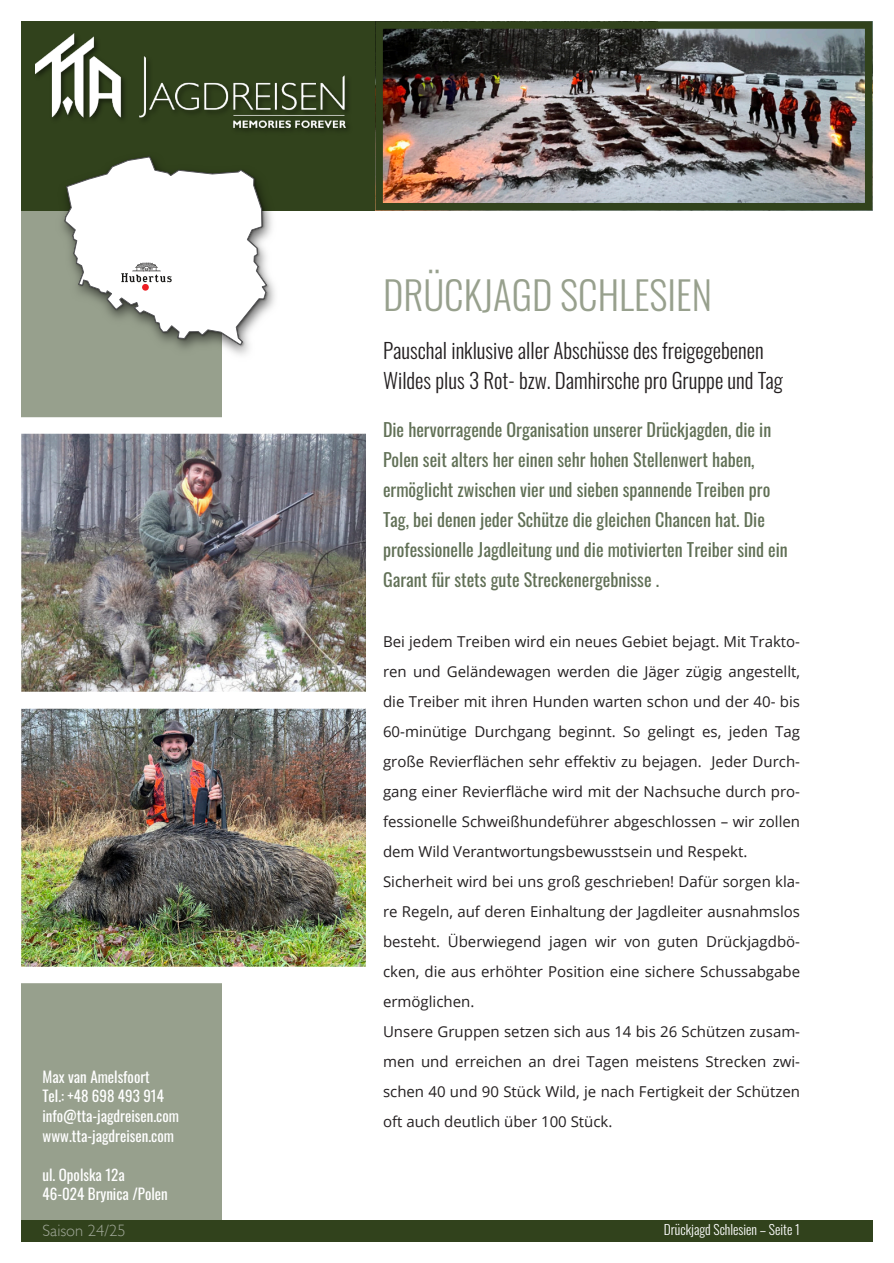
<style>
.page{position:relative;width:894px;height:1263px;background:#fff}
.page>*{position:absolute;margin:0;border:0;box-sizing:border-box;transform-origin:0 0}
.t1{font:300 39px "Oswald";color:rgb(49 66 28/.5)}
.t2{font:300 21px "Oswald";color:#231f20}
.t3{font:18px "Oswald";color:#617056}
.t4{font:300 16.5px "Gill Sans";color:rgb(235 235 235/.6)}
.t5{font:15px "Open Sans";color:#231f20}
.t6{font:15px "Oswald";color:#fff}
.t7{font:300 13.5px "Oswald";color:#fff}
</style>
<div class="page">
<div style="left:21px;top:21px;width:851px;height:189px;background:#31421c"></div>
<div style="left:21px;top:1220px;width:851px;height:22px;background:#31421c"></div>
<div style="left:21px;top:21px;width:200px;height:1221px;background:#31421c;opacity:.5"></div>
<img style="left:32px;top:33px;width:316px;height:103px">
<img style="left:35px;top:34px;width:310px;height:94px">
<img style="left:55px;top:150px;width:224px;height:212px">
<img style="left:64px;top:155px;width:205px;height:192px">
<svg style="left:64px;top:156px;width:203px;height:190px"></svg>
<div style="left:142px;top:284px;width:7px;height:7px;background:#ee1d23;border-radius:50%"></div>
<img style="left:121px;top:263px;width:52px;height:20px">
<img style="left:375px;top:21px;width:497px;height:189px">
<img style="left:21px;top:417px;width:345px;height:275px">
<img style="left:21px;top:692px;width:345px;height:291px">
<p class="t1" style="left:383px;top:264px;width:330px">DRÜCKJAGD SCHLESIEN</p>
<p class="t2" style="left:383px;top:334px;width:382px">Pauschal inklusive aller Abschüsse des freigegebenen</p>
<p class="t2" style="left:383px;top:364px;width:401px">Wildes plus 3 Rot- bzw. Damhirsche pro Gruppe und Tag</p>
<p class="t3" style="left:383px;top:415px;width:389px">Die hervorragende Organisation unserer Drückjagden, die in</p>
<p class="t3" style="left:383px;top:445px;width:373px">Polen seit alters her einen sehr hohen Stellenwert haben,</p>
<p class="t3" style="left:383px;top:475px;width:388px">ermöglicht zwischen vier und sieben spannende Treiben pro</p>
<p class="t3" style="left:383px;top:505px;width:383px">Tag, bei denen jeder Schütze die gleichen Chancen hat. Die</p>
<p class="t3" style="left:383px;top:535px;width:406px">professionelle Jagdleitung und die motivierten Treiber sind ein</p>
<p class="t3" style="left:383px;top:565px;width:277px">Garant für stets gute Streckenergebnisse .</p>
<p class="t5" style="left:383px;top:635px;width:418px">Bei jedem Treiben wird ein neues Gebiet bejagt. Mit Trakto-</p>
<p class="t5" style="left:383px;top:665px;width:418px">ren und Geländewagen werden die Jäger zügig angestellt,</p>
<p class="t5" style="left:383px;top:695px;width:418px">die Treiber mit ihren Hunden warten schon und der 40- bis</p>
<p class="t5" style="left:383px;top:725px;width:418px">60-minütige Durchgang beginnt. So gelingt es, jeden Tag</p>
<p class="t5" style="left:383px;top:755px;width:418px">große Revierflächen sehr effektiv zu bejagen. Jeder Durch-</p>
<p class="t5" style="left:383px;top:785px;width:418px">gang einer Revierfläche wird mit der Nachsuche durch pro-</p>
<p class="t5" style="left:383px;top:815px;width:418px">fessionelle Schweißhundeführer abgeschlossen – wir zollen</p>
<p class="t5" style="left:383px;top:845px;width:365px">dem Wild Verantwortungsbewusstsein und Respekt.</p>
<p class="t5" style="left:383px;top:875px;width:418px">Sicherheit wird bei uns groß geschrieben! Dafür sorgen kla-</p>
<p class="t5" style="left:383px;top:905px;width:418px">re Regeln, auf deren Einhaltung der Jagdleiter ausnahmslos</p>
<p class="t5" style="left:383px;top:935px;width:418px">besteht. Überwiegend jagen wir von guten Drückjagdbö-</p>
<p class="t5" style="left:383px;top:965px;width:418px">cken, die aus erhöhter Position eine sichere Schussabgabe</p>
<p class="t5" style="left:383px;top:995px;width:93px">ermöglichen.</p>
<p class="t5" style="left:383px;top:1025px;width:418px">Unsere Gruppen setzen sich aus 14 bis 26 Schützen zusam-</p>
<p class="t5" style="left:383px;top:1055px;width:418px">men und erreichen an drei Tagen meistens Strecken zwi-</p>
<p class="t5" style="left:383px;top:1085px;width:418px">schen 40 und 90 Stück Wild, je nach Fertigkeit der Schützen</p>
<p class="t5" style="left:383px;top:1115px;width:231px">oft auch deutlich über 100 Stück.</p>
<p class="t6" style="left:43px;top:1065px;width:109px">Max van Amelsfoort</p>
<p class="t6" style="left:43px;top:1084px;width:123px">Tel.: +48 698 493 914</p>
<p class="t6" style="left:43px;top:1104px;width:138px">info@tta-jagdreisen.com</p>
<p class="t6" style="left:43px;top:1123px;width:133px">www.tta-jagdreisen.com</p>
<p class="t6" style="left:43px;top:1162px;width:84px">ul. Opolska 12a</p>
<p class="t6" style="left:43px;top:1182px;width:127px">46-024 Brynica /Polen</p>
<p class="t4" style="left:43px;top:1224px;width:84px">Saison 24/25</p>
<p class="t7" style="left:663px;top:1219px;width:138px">Drückjagd Schlesien – Seite 1</p>
</div>
